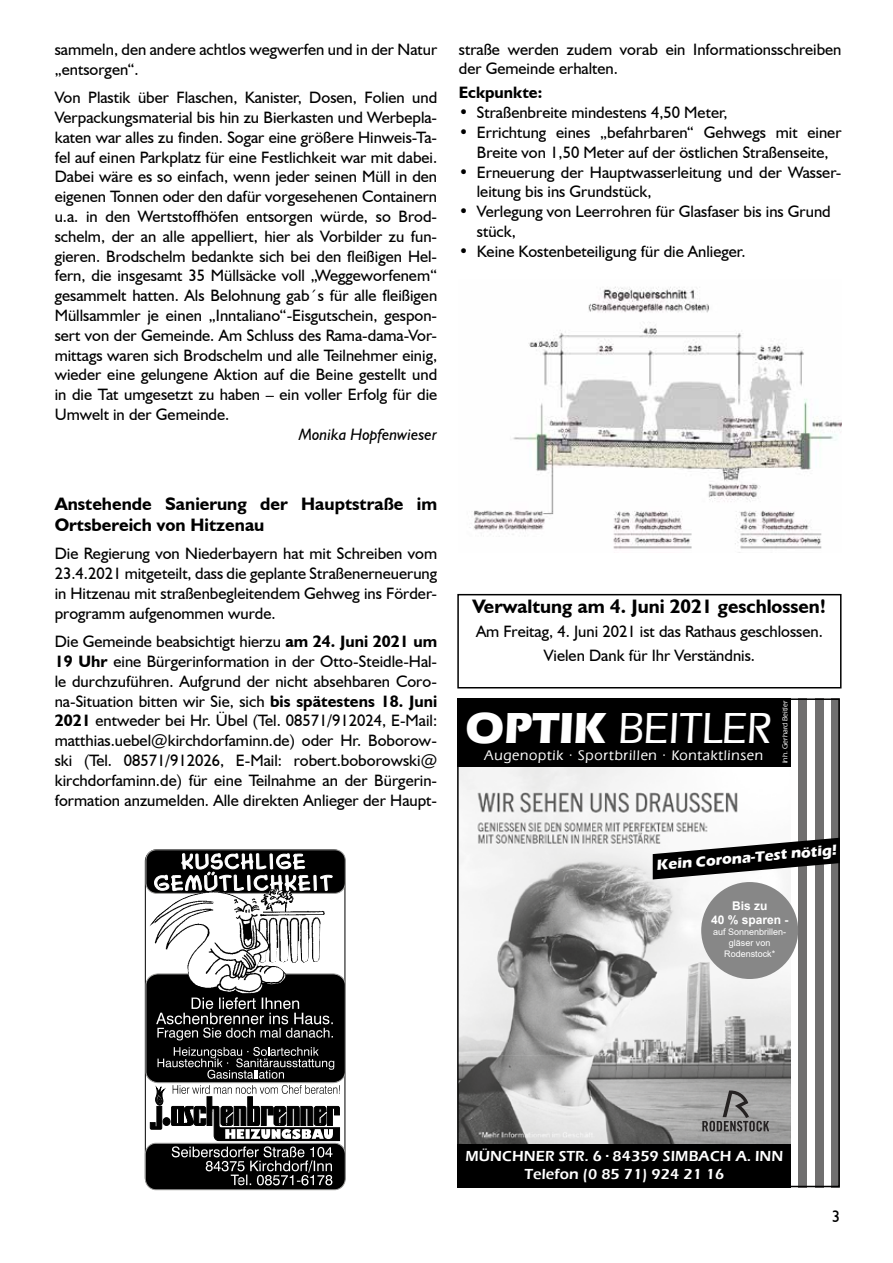
<style>
.page{position:relative;width:893px;height:1263px;background:#fff}
.page>*{position:absolute;margin:0;border:0;box-sizing:border-box;transform-origin:0 0}
.t1{font:500 45.75px "Eras IT Cby BT";color:#fff}
.t2{font:700 19.5px "Humanist 521 BT";color:#000}
.t3{font:700 18px/21.6px "Humanist 521 BT";color:#000}
.t4{font:16.5px/19.8px "Humanist 521 BT";color:#000}
.t5{font:italic 16.5px "Humanist 521 BT";color:#000}
.t6{font:700 16.5px "Humanist 521 BT";color:#000}
.t7{font:600 15px/18px "Eras ITC";letter-spacing:.01em;color:#fff;text-align:center}
.t8{font:700 15px "Eras ITC";color:#fff}
.t9{font:500 14.55px "Eras IT Cby BT";letter-spacing:.05em;color:#fff}
.t10{font:700 12px/14.4px "Arial";color:#fff;text-align:center}
.t11{font:9px/10.8px "Arial";color:#fff;text-align:center}
.t12{font:500 7.5px "Eras IT Cby BT";color:#fff}
.s1{font-weight:700}
</style>
<div class="page">
<div style="left:146px;top:850px;width:199px;height:43px;background:#000;border-radius:10px"></div>
<div style="left:146px;top:850px;width:199px;height:43px;border:1px solid #9d9d9c;border-radius:10px"></div>
<div style="left:145px;top:1143px;width:200px;height:47px;background:#000;border-radius:11px"></div>
<div style="left:145px;top:1143px;width:200px;height:47px;border:1px solid #9d9d9c;border-radius:11px"></div>
<svg style="left:154px;top:853px;width:178px;height:41px"></svg>
<svg style="left:146px;top:973px;width:200px;height:212px"></svg>
<img style="left:149px;top:888px;width:177px;height:106px">
<img style="left:460px;top:766px;width:330px;height:378px">
<div style="left:457px;top:1144px;width:333px;height:43px;background:#000"></div>
<div style="left:815px;top:698px;width:8px;height:489px;background:#706f6f"></div>
<div style="left:832px;top:698px;width:8px;height:489px;background:#706f6f"></div>
<div style="left:799px;top:698px;width:8px;height:489px;background:#706f6f"></div>
<div style="left:457px;top:698px;width:333px;height:68px;background:#000"></div>
<div style="left:457px;top:698px;width:383px;height:489px;border:2px solid #000"></div>
<div style="left:701px;top:882px;width:97px;height:97px;background:#878787;border-radius:50%"></div>
<svg style="left:702px;top:1090px;width:67px;height:41px;background:#8b8a8a"></svg>
<svg style="left:653px;top:838px;width:187px;height:41px"></svg>
<div style="left:457px;top:594px;width:384px;height:94px;border:2px solid #000"></div>
<img style="left:469px;top:286px;width:372px;height:263px">
<p class="t4" style="left:55px;top:39px;width:384px">sammeln, den andere achtlos wegwerfen und in der Natur „entsorgen“.</p>
<p class="t4" style="left:55px;top:87px;width:384px;text-align:justify">Von Plastik über Flaschen, Kanister, Dosen, Folien und Verpackungsmaterial bis hin zu Bierkasten und Werbepla&shy;katen war alles zu finden. Sogar eine größere Hinweis-Ta&shy;fel auf einen Parkplatz für eine Festlichkeit war mit dabei.<br>Dabei wäre es so einfach, wenn jeder seinen Müll in den eigenen Tonnen oder den dafür vorgesehenen Containern u.a. in den Wertstoffhöfen entsorgen würde, so Brod&shy;schelm, der an alle appelliert, hier als Vorbilder zu fun&shy;gieren. Brodschelm bedankte sich bei den fleißigen Hel&shy;fern, die insgesamt 35 Müllsäcke voll „Weggeworfenem“ gesammelt hatten. Als Belohnung gab´s für alle fleißigen Müllsammler je einen „Inntaliano“-Eisgutschein, gespon&shy;sert von der Gemeinde. Am Schluss des Rama-dama-Vor&shy;mittags waren sich Brodschelm und alle Teilnehmer einig, wieder eine gelungene Aktion auf die Beine gestellt und in die Tat umgesetzt zu haben – ein voller Erfolg für die Umwelt in der Gemeinde.</p>
<p class="t5" style="left:299px;top:424px;width:140px">Monika Hopfenwieser</p>
<p class="t3" style="left:55px;top:492px;width:384px">Anstehende Sanierung der Hauptstraße im<br>Ortsbereich von Hitzenau</p>
<p class="t4" style="left:55px;top:544px;width:384px;text-align:justify">Die Regierung von Niederbayern hat mit Schreiben vom 23.4.2021 mitgeteilt, dass die geplante Straßenerneuerung in Hitzenau mit straßenbegleitendem Gehweg ins Förder&shy;programm aufgenommen wurde.</p>
<p class="t4" style="left:55px;top:631px;width:384px;text-align:justify">Die Gemeinde beabsichtigt hierzu <span class="s1">am 24. Juni 2021 um 19 Uhr</span> eine Bürgerinformation in der Otto-Steidle-Hal&shy;le durchzuführen. Aufgrund der nicht absehbaren Coro&shy;na-Situation bitten wir Sie, sich <span class="s1">bis spätestens 18. Juni 2021</span> entweder bei Hr. Übel (Tel. 08571/912024, E-Mail: matthias.uebel@kirchdorfaminn.de) oder Hr. Boborow&shy;ski (Tel. 08571/912026, E-Mail: robert.boborowski@ kirchdorfaminn.de) für eine Teilnahme an der Bürgerin&shy;formation anzumelden. Alle direkten Anlieger der Haupt-</p>
<p class="t4" style="left:459px;top:39px;width:384px">straße werden zudem vorab ein Informationsschreiben der Gemeinde erhalten.</p>
<p class="t6" style="left:459px;top:82px;width:85px">Eckpunkte:</p>
<p class="t4" style="left:459px;top:102px;width:270px">• Straßenbreite mindestens 4,50 Meter,</p>
<p class="t4" style="left:459px;top:122px;width:384px;text-align:center">• Errichtung eines „befahrbaren“ Gehwegs mit einer<br>Breite von 1,50 Meter auf der östlichen Straßenseite,</p>
<p class="t4" style="left:477px;top:162px;width:366px;text-indent:-18px">• Erneuerung der Hauptwasserleitung und der Wasser&shy;leitung bis ins Grundstück,</p>
<p class="t4" style="left:477px;top:201px;width:355px;text-indent:-18px">• Verlegung von Leerrohren für Glasfaser bis ins Grund stück,</p>
<p class="t4" style="left:459px;top:241px;width:288px">• Keine Kostenbeteiligung für die Anlieger.</p>
<p class="t2" style="left:473px;top:594px;width:355px">Verwaltung am 4. Juni 2021 geschlossen!</p>
<p class="t4" style="left:476px;top:619px;width:348px;line-height:24px;text-align:center">Am Freitag, 4. Juni 2021 ist das Rathaus geschlossen.<br>Vielen Dank für Ihr Verständnis.</p>
<h1 class="t1" style="left:465px;top:700px;width:307px"><span class="s1">OPTIK</span> BEITLER</h1>
<p class="t9" style="left:484px;top:747px;width:280px">Augenoptik ∙ Sportbrillen ∙ Kontaktlinsen</p>
<p class="t12" style="left:780px;top:763px;width:64px;rotate:-90deg">Inh. Gerhard Beitler</p>
<p class="t8" style="left:656px;top:857px;width:182px;rotate:-5deg">Kein Corona-Test nötig!</p>
<p class="t10" style="left:711px;top:899px;width:79px">Bis zu<br>40 % sparen -</p>
<p class="t11" style="left:713px;top:926px;width:75px">auf Sonnenbrillen&shy;gläser von<br>Rodenstock*</p>
<p class="t7" style="left:465px;top:1147px;width:319px">MÜNCHNER STR. 6 ∙ 84359 SIMBACH A. INN<br>Telefon (0 85 71) 924 21 16</p>
<p class="t4" style="left:832px;top:1206px;width:10px">3</p>
</div>
